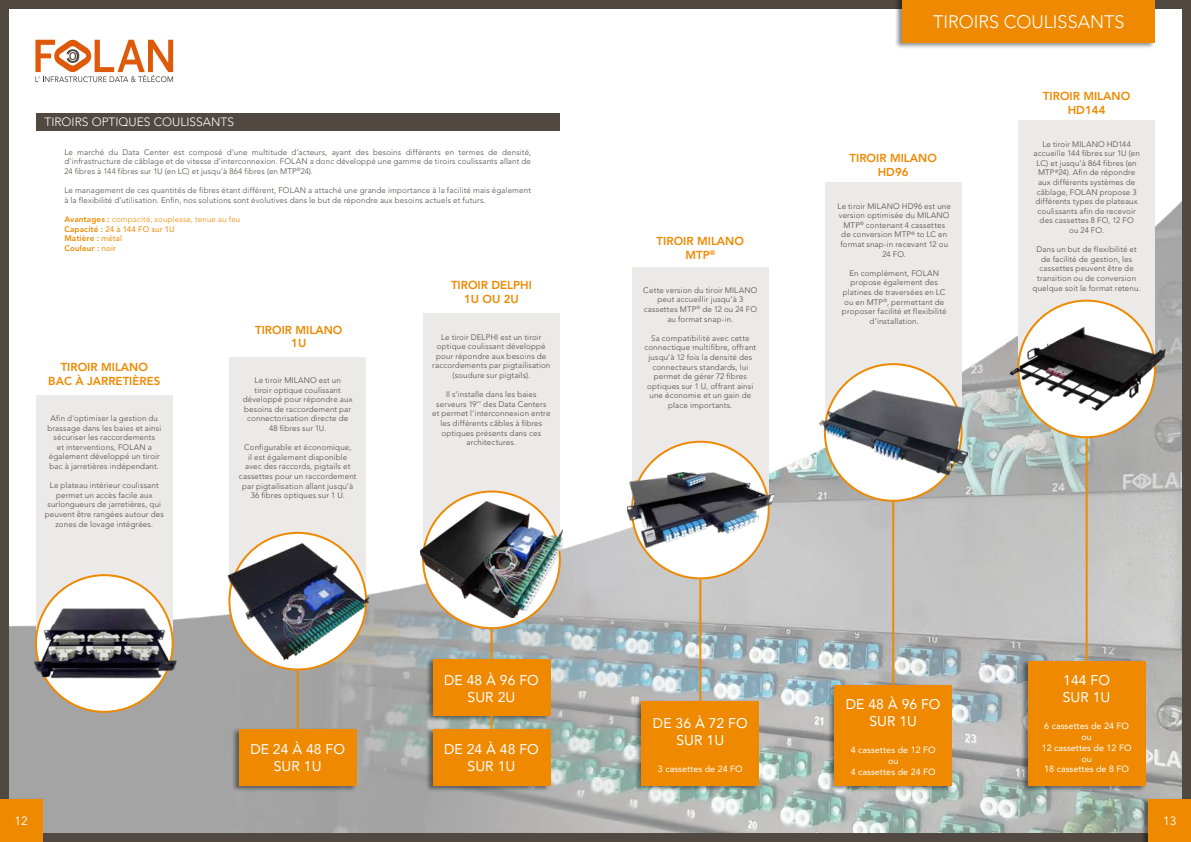
<style>
.page{position:relative;width:1191px;height:842px;background:#fff}
.page>*{position:absolute;margin:0;border:0;box-sizing:border-box;transform-origin:0 0}
.t1{font:300 18px "Avenir LT Std";color:#fff}
.t2{font:14px/16.8px "Avenir LT Std";color:#fff;text-align:center}
.t3{font:300 12px "Avenir LT Std";color:#fff}
.t4{font:12px "Avenir LT Std";color:#fff}
.t5{font:800 11.5px/13.8px "Avenir LT Std";color:#ee8900;text-align:center}
.t6{font:9px/10.8px "Avenir LT Std";color:#fff;text-align:center}
.t7{font:300 8px/9.6px "Avenir LT Std";letter-spacing:.015em;color:#504841;text-align:center}
.t8{font:800 8px/9.6px "Avenir LT Std";letter-spacing:.02em;color:#ee8900}
.s1{font-weight:300}
.s2{font-weight:400}
</style>
<div class="page">
<svg style="left:35px;top:39px;width:138px;height:43px"></svg>
<img style="left:9px;top:182px;width:1173px;height:651px">
<div style="left:632px;top:267px;width:136px;height:248px;background:#ece9e9"></div>
<div style="left:229px;top:357px;width:137px;height:248px;background:#ece9e9"></div>
<div style="left:36px;top:395px;width:137px;height:248px;background:#ece9e9"></div>
<div style="left:423px;top:314px;width:136px;height:248px;background:#ece9e9"></div>
<div style="left:1018px;top:121px;width:137px;height:248px;background:#ece9e9"></div>
<div style="left:825px;top:183px;width:136px;height:248px;background:#ece9e9"></div>
<div style="left:0;top:833px;width:1191px;height:9px;background:#504841"></div>
<div style="left:0;top:0;width:9px;height:842px;background:#504841"></div>
<div style="left:1182px;top:0;width:9px;height:842px;background:#504841"></div>
<div style="left:0;top:0;width:1191px;height:9px;background:#504841"></div>
<div style="left:1140px;top:797px;width:51px;height:45px;background:#000;opacity:.44"></div>
<div style="left:1148px;top:799px;width:43px;height:43px;background:#ee8900"></div>
<div style="left:0;top:797px;width:43px;height:45px;background:#000;opacity:.44"></div>
<div style="left:0;top:799px;width:43px;height:43px;background:#ee8900"></div>
<div style="left:894px;top:0;width:261px;height:49px;background:#000;opacity:.44"></div>
<div style="left:902px;top:0;width:253px;height:43px;background:#ee8900"></div>
<div style="left:36px;top:113px;width:523px;height:17px;background:#504841"></div>
<div style="left:632px;top:442px;width:136px;height:136px;background:#fff;border-radius:50%"></div>
<div style="left:36px;top:575px;width:137px;height:137px;background:#fff;border-radius:50%"></div>
<svg style="left:423px;top:491px;width:137px;height:137px"></svg>
<div style="left:1018px;top:301px;width:137px;height:136px;background:#fff;border-radius:50%"></div>
<div style="left:825px;top:364px;width:136px;height:137px;background:#fff;border-radius:50%"></div>
<div style="left:231px;top:727px;width:126px;height:65px;background:#000;opacity:.44"></div>
<div style="left:239px;top:729px;width:117px;height:57px;background:#ee8900"></div>
<div style="left:425px;top:727px;width:125px;height:65px;background:#000;opacity:.44"></div>
<div style="left:433px;top:729px;width:117px;height:57px;background:#ee8900"></div>
<div style="left:425px;top:657px;width:125px;height:65px;background:#000;opacity:.44"></div>
<div style="left:433px;top:660px;width:117px;height:56px;background:#ee8900"></div>
<div style="left:634px;top:699px;width:125px;height:93px;background:#000;opacity:.44"></div>
<div style="left:642px;top:702px;width:117px;height:84px;background:#ee8900"></div>
<div style="left:827px;top:683px;width:125px;height:109px;background:#000;opacity:.44"></div>
<div style="left:834px;top:686px;width:117px;height:100px;background:#ee8900"></div>
<div style="left:1020px;top:659px;width:125px;height:133px;background:#000;opacity:.44"></div>
<div style="left:1028px;top:661px;width:117px;height:125px;background:#ee8900"></div>
<hr style="left:297px;top:650px;width:2px;height:79px;background:#ed8902">
<img style="left:627px;top:472px;width:146px;height:75px">
<img style="left:28px;top:605px;width:153px;height:76px">
<img style="left:421px;top:502px;width:141px;height:116px">
<hr style="left:699px;top:579px;width:2px;height:123px;background:#ed8902">
<hr style="left:892px;top:502px;width:2px;height:187px;background:#ed8902">
<hr style="left:1085px;top:438px;width:2px;height:223px;background:#ed8902">
<img style="left:1007px;top:325px;width:159px;height:87px">
<hr style="left:490px;top:629px;width:2px;height:31px;background:#ed8902">
<hr style="left:490px;top:711px;width:2px;height:20px;background:#ed8902">
<svg style="left:229px;top:533px;width:137px;height:136px"></svg>
<img style="left:224px;top:541px;width:147px;height:120px">
<img style="left:819px;top:390px;width:148px;height:85px">
<h1 class="t1" style="left:933px;top:11px;width:193px">TIROIRS COULISSANTS</h1>
<h3 class="t3" style="left:45px;top:115px;width:191px">TIROIRS OPTIQUES COULISSANTS</h3>
<p class="t7" style="left:64px;top:147px;width:468px;text-align:justify">Le marché du Data Center est composé d’une multitude d’acteurs, ayant des besoins différents en termes de densité, d’infrastructure de câblage et de vitesse d’interconnexion. FOLAN a donc développé une gamme de tiroirs coulissants allant de 24 fibres à 144 fibres sur 1U (en LC) et jusqu’à 864 fibres (en MTP<sup>®</sup>24).</p>
<p class="t7" style="left:64px;top:186px;width:468px;text-align:left">Le management de ces quantités de fibres étant différent, FOLAN a attaché une grande importance à la facilité mais également à la flexibilité d’utilisation. Enfin, nos solutions sont évolutives dans le but de répondre aux besoins actuels et futurs.</p>
<p class="t8" style="left:64px;top:214px;width:177px">Avantages : <span class="s1">compacité, souplesse, tenue au feu<br></span>Capacité : <span class="s2">24 à 144 FO sur 1U<br></span>Matière : <span class="s2">métal<br></span>Couleur : <span class="s2">noir</span></p>
<h3 class="t5" style="left:48px;top:360px;width:114px">TIROIR MILANO<br>BAC À JARRETIÈRES</h3>
<p class="t7" style="left:47px;top:413px;width:115px">Afin d’optimiser la gestion du brassage dans les baies et ainsi sécuriser les raccordements<br>et interventions, FOLAN a également développé un tiroir bac à jarretières indépendant.</p>
<p class="t7" style="left:45px;top:481px;width:121px">Le plateau intérieur coulissant permet un accès facile aux surlongueurs de jarretières, qui peuvent être rangées autour des zones de lovage intégrées.</p>
<h3 class="t5" style="left:255px;top:323px;width:89px">TIROIR MILANO<br>1U</h3>
<p class="t7" style="left:243px;top:375px;width:111px">Le tiroir MILANO est un<br>tiroir optique coulissant développé pour répondre aux besoins de raccordement par connectorisation directe de<br>48 fibres sur 1U.</p>
<p class="t7" style="left:239px;top:443px;width:119px">Configurable et économique,<br>il est également disponible<br>avec des raccords, pigtails et cassettes pour un raccordement par pigtailisation allant jusqu’à<br>36 fibres optiques sur 1 U.</p>
<h3 class="t5" style="left:451px;top:278px;width:82px">TIROIR DELPHI<br>1U OU 2U</h3>
<p class="t7" style="left:432px;top:332px;width:120px">Le tiroir DELPHI est un tiroir optique coulissant développé pour répondre aux besoins de raccordements par pigtailisation (soudure sur pigtails).</p>
<p class="t7" style="left:432px;top:390px;width:120px">Il s’installe dans les baies serveurs 19’’ des Data Centers et permet l’interconnexion entre les différents câbles à fibres optiques présents dans ces architectures.</p>
<h2 class="t2" style="left:444px;top:672px;width:96px">DE 48 À 96 FO<br>SUR 2U</h2>
<h2 class="t2" style="left:250px;top:741px;width:96px">DE 24 À 48 FO<br>SUR 1U</h2>
<h2 class="t2" style="left:444px;top:741px;width:96px">DE 24 À 48 FO<br>SUR 1U</h2>
<h3 class="t5" style="left:656px;top:234px;width:89px">TIROIR MILANO<br>MTP<sup>®</sup></h3>
<p class="t7" style="left:643px;top:285px;width:116px">Cette version du tiroir MILANO peut accueillir jusqu’à 3 cassettes MTP<sup>®</sup> de 12 ou 24 FO au format snap-in.</p>
<p class="t7" style="left:644px;top:333px;width:113px">Sa compatibilité avec cette connectique multifibre, offrant jusqu’à 12 fois la densité des connecteurs standards, lui permet de gérer 72 fibres optiques sur 1 U, offrant ainsi une économie et un gain de place importants.</p>
<h3 class="t5" style="left:849px;top:151px;width:89px">TIROIR MILANO<br>HD96</h3>
<p class="t7" style="left:837px;top:201px;width:115px">Le tiroir MILANO HD96 est une version optimisée du MILANO<br>MTP<sup>®</sup> contenant 4 cassettes<br>de conversion MTP<sup>®</sup> to LC en format snap-in recevant 12 ou<br>24 FO.</p>
<p class="t7" style="left:842px;top:268px;width:106px">En complément, FOLAN propose également des platines de traversées en LC ou en MTP<sup>®</sup>, permettant de proposer facilité et flexibilité d’installation.</p>
<h3 class="t5" style="left:1043px;top:89px;width:89px">TIROIR MILANO<br>HD144</h3>
<p class="t7" style="left:1033px;top:139px;width:108px">Le tiroir MILANO HD144 accueille 144 fibres sur 1U (en<br>LC) et jusqu’à 864 fibres (en<br>MTP<sup>®</sup>24). Afin de répondre aux différents systèmes de câblage, FOLAN propose 3 différents types de plateaux coulissants afin de recevoir des cassettes 8 FO, 12 FO<br>ou 24 FO.</p>
<p class="t7" style="left:1032px;top:245px;width:110px">Dans un but de flexibilité et de facilité de gestion, les cassettes peuvent être de transition ou de conversion quelque soit le format retenu.</p>
<h2 class="t2" style="left:653px;top:715px;width:96px">DE 36 À 72 FO<br>SUR 1U</h2>
<p class="t6" style="left:658px;top:764px;width:86px">3 cassettes de 24 FO</p>
<h2 class="t2" style="left:846px;top:696px;width:96px">DE 48 À 96 FO<br>SUR 1U</h2>
<p class="t6" style="left:850px;top:745px;width:86px">4 cassettes de 12 FO ou<br>4 cassettes de 24 FO</p>
<h2 class="t2" style="left:1062px;top:672px;width:49px;text-align:left">144 FO<br>SUR 1U</h2>
<p class="t6" style="left:1041px;top:721px;width:91px">6 cassettes de 24 FO ou<br>12 cassettes de 12 FO ou<br>18 cassettes de 8 FO</p>
<h3 class="t4" style="left:15px;top:814px;width:15px">12</h3>
<h3 class="t4" style="left:1163px;top:814px;width:15px">13</h3>
</div>
